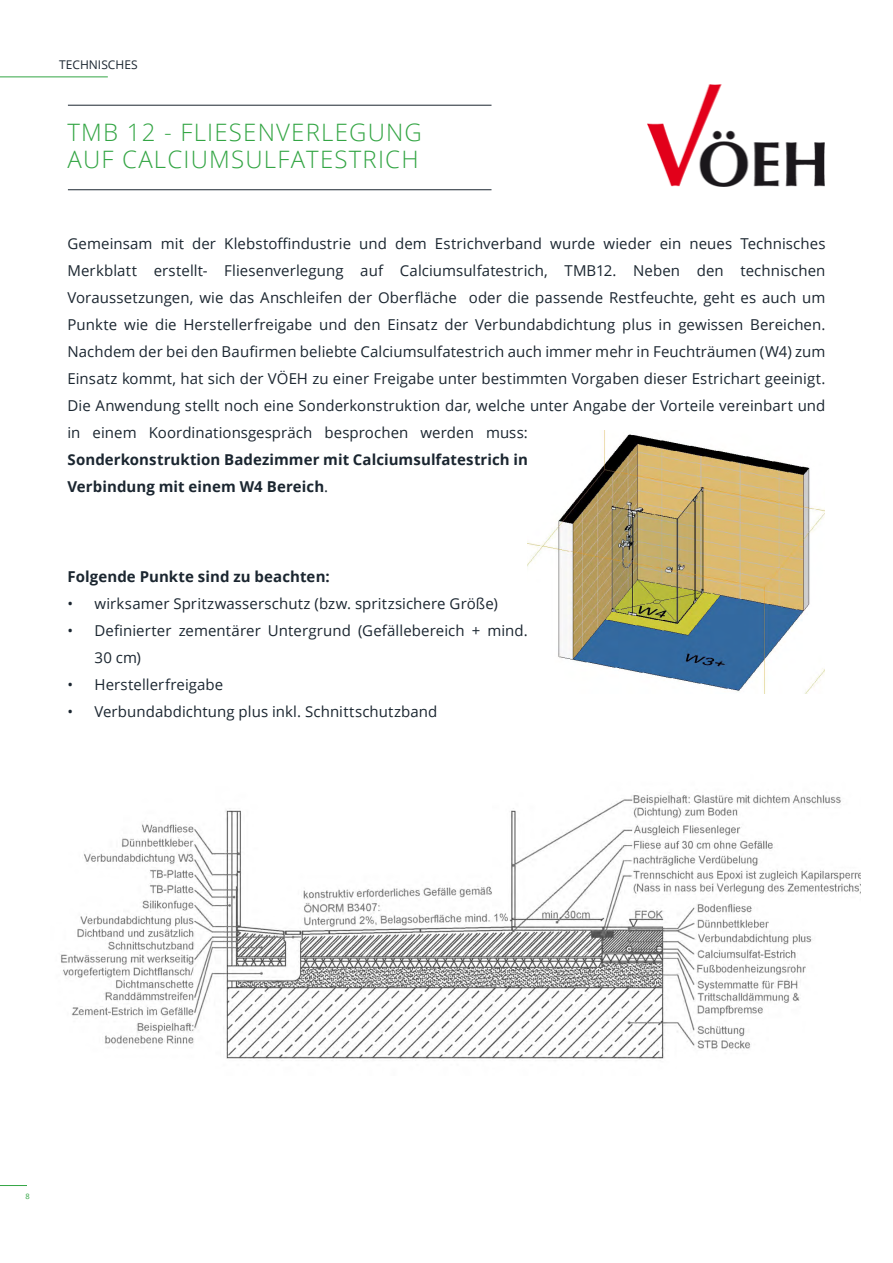
<style>
.page{position:relative;width:893px;height:1263px;background:#fff}
.page>*{position:absolute;margin:0;border:0;box-sizing:border-box;transform-origin:0 0}
.t1{font:300 24px/27px "Open Sans";letter-spacing:.05em;color:#33a544}
.t2{font:15px/27px "Open Sans";letter-spacing:.005em;color:#1b2630;text-align:justify}
.t3{font:700 15px/27px "Open Sans";letter-spacing:.005em;color:#1b2630}
.t4{font:12px "Open Sans";color:#1b2630}
.t5{font:7.5px "Open Sans";color:#33a544}
.s1{font-weight:400}
</style>
<div class="page">
<svg style="left:0;top:1185px;width:27px;height:1px"></svg>
<hr style="left:0;top:77px;width:108px;height:1px;background:#33a544">
<hr style="left:68px;top:105px;width:423px;height:1px;background:#1b2630">
<hr style="left:68px;top:189px;width:423px;height:1px;background:#1b2630">
<img style="left:528px;top:430px;width:296px;height:263px">
<img style="left:61px;top:792px;width:800px;height:269px">
<img style="left:647px;top:84px;width:177px;height:102px">
<p class="t4" style="left:59px;top:56px;width:80px">TECHNISCHES</p>
<h1 class="t1" style="left:68px;top:118px;width:356px">TMB 12 - FLIESENVERLEGUNG<br>AUF CALCIUMSULFATESTRICH</h1>
<p class="t2" style="left:68px;top:230px;width:759px">Gemeinsam mit der Klebstoffindustrie und dem Estrichverband wurde wieder ein neues Technisches Merkblatt erstellt- Fliesenverlegung auf Calciumsulfatestrich, TMB12. Neben den technischen Voraussetzungen, wie das Anschleifen der Oberfläche oder die passende Restfeuchte, geht es auch um Punkte wie die Herstellerfreigabe und den Einsatz der Verbundabdichtung plus in gewissen Bereichen.<br>Nachdem der bei den Baufirmen beliebte Calciumsulfatestrich auch immer mehr in Feuchträumen (W4) zum Einsatz kommt, hat sich der VÖEH zu einer Freigabe unter bestimmten Vorgaben dieser Estrichart geeinigt.<br>Die Anwendung stellt noch eine Sonderkonstruktion dar, welche unter Angabe der Vorteile vereinbart und in einem Koordinationsgespräch besprochen werden muss:</p>
<p class="t3" style="left:68px;top:446px;width:462px">Sonderkonstruktion Badezimmer mit Calciumsulfatestrich in<br>Verbindung mit einem W4 Bereich<span class="s1">.</span></p>
<p class="t3" style="left:68px;top:563px;width:264px">Folgende Punkte sind zu beachten:</p>
<p class="t2" style="left:68px;top:590px;width:432px">• wirksamer Spritzwasserschutz (bzw. spritzsichere Größe)</p>
<p class="t2" style="left:94px;top:617px;width:435px;text-indent:-27px">• Definierter zementärer Untergrund (Gefällebereich + mind.<br>30 cm)</p>
<p class="t2" style="left:68px;top:671px;width:157px">• Herstellerfreigabe</p>
<p class="t2" style="left:68px;top:698px;width:371px">• Verbundabdichtung plus inkl. Schnittschutzband</p>
<p class="t5" style="left:25px;top:1191px;width:6px">8</p>
</div>
